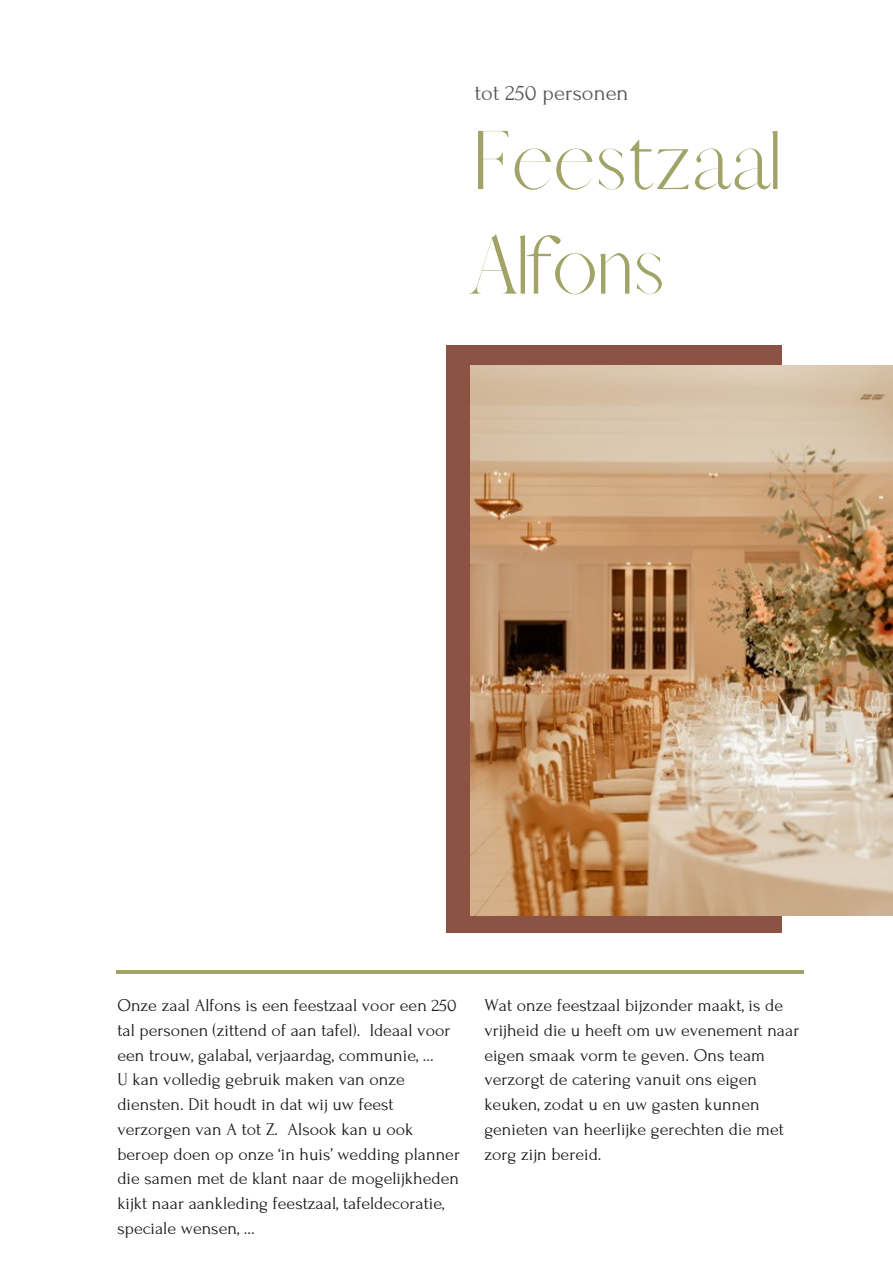
<style>
.page{position:relative;width:893px;height:1264px;background:#fff}
.page>*{position:absolute;margin:0;border:0;box-sizing:border-box;transform-origin:0 0}
.t1{font:75px "Afrah";color:#a2a367}
.t2{font:22.5px "Forum";color:#545454}
.t3{font:18px/24.8px "Forum";color:#181818}
</style>
<div class="page">
<hr style="left:116px;top:970px;width:687px;height:3px;background:#a2a367">
<div style="left:446px;top:345px;width:336px;height:588px;background:#8c5243"></div>
<img style="left:470px;top:366px;width:422px;height:549px">
<p class="t2" style="left:475px;top:81px;width:155px">tot 250 personen</p>
<p class="t1" style="left:470px;top:113px;width:311px">Feestzaal</p>
<p class="t1" style="left:470px;top:218px;width:196px">Alfons</p>
<p class="t3" style="left:117px;top:993px;width:341px">Onze zaal Alfons is een feestzaal voor een 250 tal personen (zittend of aan tafel). Ideaal voor een trouw, galabal, verjaardag, communie, ...</p>
<p class="t3" style="left:117px;top:1067px;width:344px">U kan volledig gebruik maken van onze diensten. Dit houdt in dat wij uw feest verzorgen van A tot Z. Alsook kan u ook beroep doen op onze ‘in huis’ wedding planner die samen met de klant naar de mogelijkheden kijkt naar aankleding feestzaal, tafeldecoratie, speciale wensen, ...</p>
<p class="t3" style="left:484px;top:993px;width:316px">Wat onze feestzaal bijzonder maakt, is de vrijheid die u heeft om uw evenement naar eigen smaak vorm te geven. Ons team verzorgt de catering vanuit ons eigen keuken, zodat u en uw gasten kunnen genieten van heerlijke gerechten die met zorg zijn bereid.</p>
</div>
